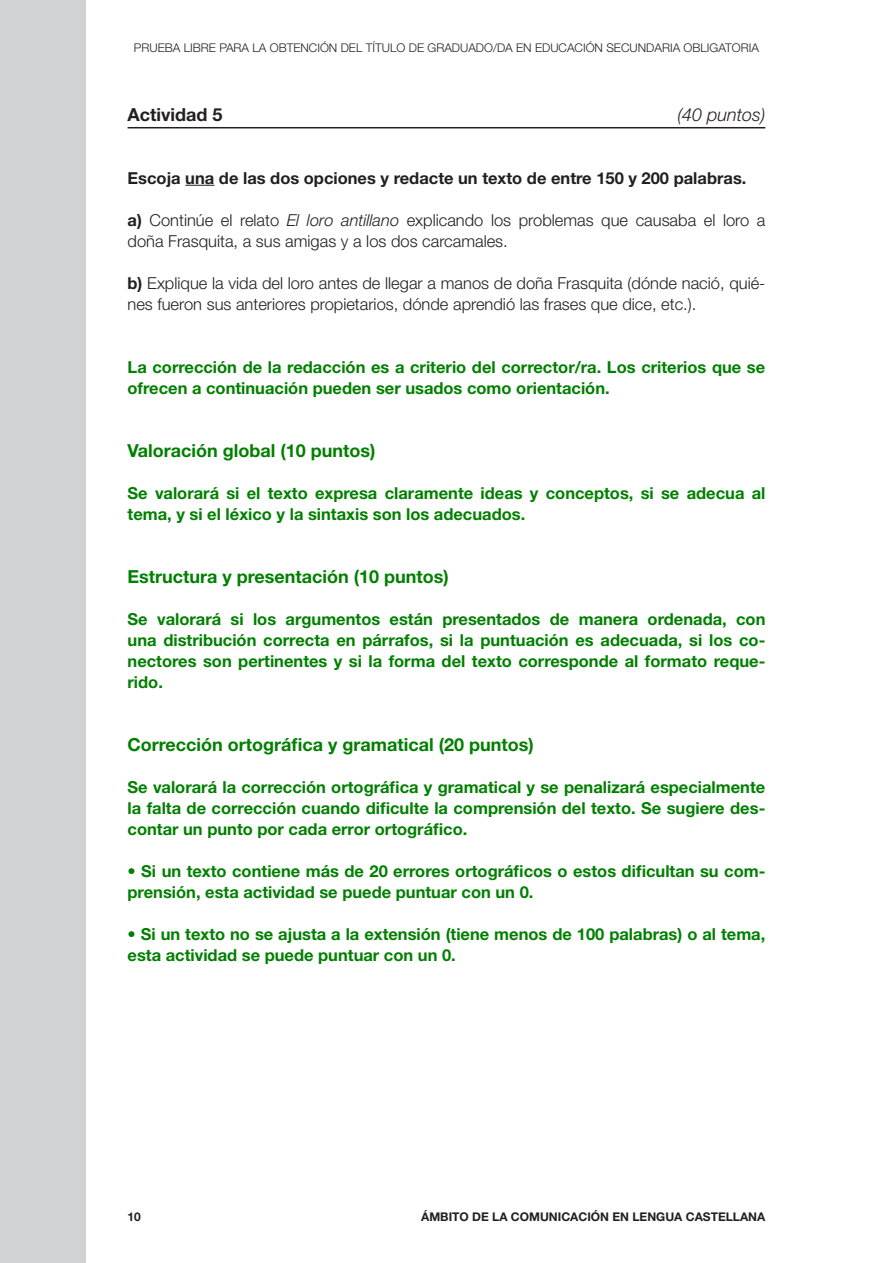
<style>
.page{position:relative;width:893px;height:1263px;background:#fff}
.page>*{position:absolute;margin:0;border:0;box-sizing:border-box;transform-origin:0 0}
.Text_pauta{font:700 18px "Helvetica Neue";color:#008000}
.Activitat{font:700 18px "Helvetica Neue";color:#231f20}
.Activitat-2{font:italic 300 18px "Helvetica Neue";color:#231f20}
.Text_pauta-2{font:700 16.5px/21px "Helvetica Neue";color:#008000}
.Pregunta{font:300 16.5px/21px "Helvetica Neue";color:#231f20}
.Pregunta-2{font:700 16.5px "Helvetica Neue";color:#231f20}
.t1{font:300 12px "Helvetica Neue";color:#231f20}
.t2{font:700 12px "Helvetica Neue";color:#231f20}
.s1{font-weight:700}
.s2{font-style:italic}
</style>
<div class="page">
<div style="left:0;top:0;width:85px;height:1263px;background:#d1d2d4"></div>
<hr style="left:128px;top:127px;width:637px;height:1px;background:#231f20">
<svg style="left:185px;top:185px;width:29px;height:1px"></svg>
<p class="t1" style="left:134px;top:40px;width:626px">PRUEBA LIBRE PARA LA OBTENCIÓN DEL TÍTULO DE GRADUADO/DA EN EDUCACIÓN SECUNDARIA OBLIGATORIA</p>
<p class="Activitat" style="left:128px;top:103px;width:96px">Actividad 5</p>
<p class="Activitat-2" style="left:677px;top:103px;width:90px">(40 puntos)</p>
<p class="Pregunta-2" style="left:128px;top:168px;width:620px">Escoja una de las dos opciones y redacte un texto de entre 150 y 200 palabras.</p>
<p class="Pregunta" style="left:128px;top:209px;width:639px"><span class="s1">a)</span> Continúe el relato <span class="s2">El loro antillano</span> explicando los problemas que causaba el loro a doña Frasquita, a sus amigas y a los dos carcamales.</p>
<p class="Pregunta" style="left:128px;top:272px;width:639px"><span class="s1">b)</span> Explique la vida del loro antes de llegar a manos de doña Frasquita (dónde nació, quié&shy;nes fueron sus anteriores propietarios, dónde aprendió las frases que dice, etc.).</p>
<p class="Text_pauta-2" style="left:128px;top:356px;width:639px">La corrección de la redacción es a criterio del corrector/ra. Los criterios que se ofrecen a continuación pueden ser usados como orientación.</p>
<p class="Text_pauta" style="left:128px;top:439px;width:249px">Valoración global (10 puntos)</p>
<p class="Text_pauta-2" style="left:128px;top:482px;width:639px">Se valorará si el texto expresa claramente ideas y conceptos, si se adecua al tema, y si el léxico y la sintaxis son los adecuados.</p>
<p class="Text_pauta" style="left:128px;top:565px;width:323px">Estructura y presentación (10 puntos)</p>
<p class="Text_pauta-2" style="left:128px;top:608px;width:639px;text-align:justify">Se valorará si los argumentos están presentados de manera ordenada, con una distribución correcta en párrafos, si la puntuación es adecuada, si los co&shy;nectores son pertinentes y si la forma del texto corresponde al formato reque&shy;rido.</p>
<p class="Text_pauta" style="left:128px;top:733px;width:408px">Corrección ortográfica y gramatical (20 puntos)</p>
<p class="Text_pauta-2" style="left:128px;top:776px;width:639px;text-align:justify">Se valorará la corrección ortográfica y gramatical y se penalizará especialmente la falta de corrección cuando dificulte la comprensión del texto. Se sugiere des&shy;contar un punto por cada error ortográfico.</p>
<p class="Text_pauta-2" style="left:128px;top:860px;width:639px">• Si un texto contiene más de 20 errores ortográficos o estos dificultan su com&shy;prensión, esta actividad se puede puntuar con un 0.</p>
<p class="Text_pauta-2" style="left:128px;top:923px;width:639px">• Si un texto no se ajusta a la extensión (tiene menos de 100 palabras) o al tema, esta actividad se puede puntuar con un 0.</p>
<p class="t2" style="left:128px;top:1209px;width:15px">10</p>
<p class="t2" style="left:421px;top:1209px;width:346px">ÁMBITO DE LA COMUNICACIÓN EN LENGUA CASTELLANA</p>
</div>
